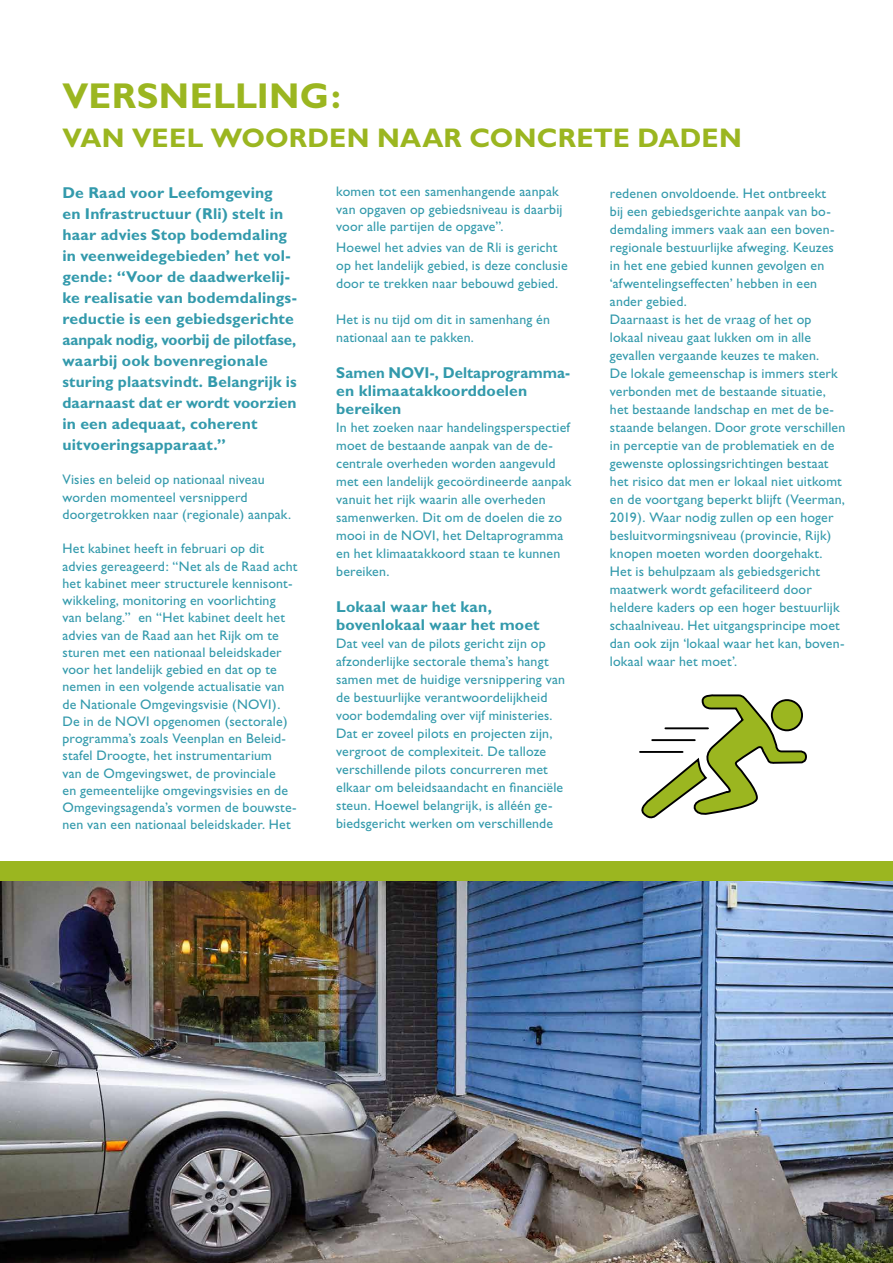
<style>
.page{position:relative;width:893px;height:1263px;background:#fff}
.page>*{position:absolute;margin:0;border:0;box-sizing:border-box;transform-origin:0 0}
.t1{font:700 36px "Gill Sans";letter-spacing:.01em;color:#9bb620}
.t2{font:700 27px "Gill Sans";letter-spacing:.005em;color:#9bb620}
.t3{font:700 15.75px/21px "Gill Sans";letter-spacing:.005em;color:#339aac}
.t4{font:700 15.75px/18px "Gill Sans";letter-spacing:.005em;color:#339aac;scale:.95 1}
.t5{font:13.8px/18px "Gill Sans";letter-spacing:.01em;color:#339aac}
</style>
<div class="page">
<img style="left:0;top:881px;width:893px;height:382px">
<svg style="left:639px;top:694px;width:168px;height:125px"></svg>
<hr style="left:652px;top:739px;width:43px;height:2px;background:#000">
<hr style="left:640px;top:751px;width:43px;height:2px;background:#000">
<div style="left:0;top:861px;width:893px;height:20px;background:#9bb620"></div>
<h1 class="t1" style="left:63px;top:75px;width:280px">VERSNELLING:</h1>
<h2 class="t2" style="left:63px;top:122px;width:681px">VAN VEEL WOORDEN NAAR CONCRETE DADEN</h2>
<p class="t3" style="left:63px;top:182px;width:236px">De Raad voor Leefomgeving<br>en Infrastructuur (Rli) stelt in haar advies Stop bodemdaling in veenweidegebieden’ het vol&shy;gende: “Voor de daadwerkelij&shy;ke realisatie van bodemdalings&shy;reductie is een gebiedsgerichte aanpak nodig, voorbij de pilotfase, waarbij ook bovenregionale sturing plaatsvindt. Belangrijk is daarnaast dat er wordt voorzien in een adequaat, coherent uitvoeringsapparaat.”</p>
<p class="t5" style="left:63px;top:471px;width:230px;line-height:17.2px">Visies en beleid op nationaal niveau worden momenteel versnipperd doorgetrokken naar (regionale) aanpak.</p>
<p class="t5" style="left:63px;top:540px;width:236px;line-height:17.2px">Het kabinet heeft in februari op dit advies gereageerd: “Net als de Raad acht het kabinet meer structurele kennisont&shy;wikkeling, monitoring en voorlichting van belang.” en “Het kabinet deelt het advies van de Raad aan het Rijk om te sturen met een nationaal beleidskader voor het landelijk gebied en dat op te nemen in een volgende actualisatie van de Nationale Omgevingsvisie (NOVI).<br>De in de NOVI opgenomen (sectorale) programma’s zoals Veenplan en Beleid&shy;stafel Droogte, het instrumentarium<br>van de Omgevingswet, de provinciale<br>en gemeentelijke omgevingsvisies en de Omgevingsagenda’s vormen de bouwste&shy;nen van een nationaal beleidskader. Het</p>
<p class="t5" style="left:336px;top:183px;width:228px;line-height:17.2px">komen tot een samenhangende aanpak van opgaven op gebiedsniveau is daarbij voor alle partijen de opgave”.</p>
<p class="t5" style="left:336px;top:238px;width:233px">Hoewel het advies van de Rli is gericht op het landelijk gebied, is deze conclusie door te trekken naar bebouwd gebied.</p>
<p class="t5" style="left:336px;top:310px;width:215px">Het is nu tijd om dit in samenhang én nationaal aan te pakken.</p>
<p class="t4" style="left:336px;top:364px;width:248px">Samen NOVI-, Deltaprogramma&shy;en klimaatakkoorddoelen bereiken</p>
<p class="t5" style="left:336px;top:418px;width:237px">In het zoeken naar handelingsperspectief moet de bestaande aanpak van de de&shy;centrale overheden worden aangevuld met een landelijk gecoördineerde aanpak vanuit het rijk waarin alle overheden samenwerken. Dit om de doelen die zo mooi in de NOVI, het Deltaprogramma en het klimaatakkoord staan te kunnen bereiken.</p>
<p class="t3" style="left:336px;top:598px;width:205px;line-height:18px">Lokaal waar het kan, bovenlokaal waar het moet</p>
<p class="t5" style="left:336px;top:634px;width:230px">Dat veel van de pilots gericht zijn op afzonderlijke sectorale thema’s hangt samen met de huidige versnippering van de bestuurlijke verantwoordelijkheid voor bodemdaling over vijf ministeries.<br>Dat er zoveel pilots en projecten zijn, vergroot de complexiteit. De talloze verschillende pilots concurreren met elkaar om beleidsaandacht en financiële steun. Hoewel belangrijk, is alléén ge&shy;biedsgericht werken om verschillende</p>
<p class="t5" style="left:610px;top:184px;width:237px">redenen onvoldoende. Het ontbreekt<br>bij een gebiedsgerichte aanpak van bo&shy;demdaling immers vaak aan een boven&shy;regionale bestuurlijke afweging. Keuzes in het ene gebied kunnen gevolgen en ‘afwentelingseffecten’ hebben in een ander gebied.<br>Daarnaast is het de vraag of het op lokaal niveau gaat lukken om in alle gevallen vergaande keuzes te maken.<br>De lokale gemeenschap is immers sterk verbonden met de bestaande situatie, het bestaande landschap en met de be&shy;staande belangen. Door grote verschillen in perceptie van de problematiek en de gewenste oplossingsrichtingen bestaat het risico dat men er lokaal niet uitkomt en de voortgang beperkt blijft (Veerman, 2019). Waar nodig zullen op een hoger besluitvormingsniveau (provincie, Rijk) knopen moeten worden doorgehakt.<br>Het is behulpzaam als gebiedsgericht maatwerk wordt gefaciliteerd door heldere kaders op een hoger bestuurlijk schaalniveau. Het uitgangsprincipe moet dan ook zijn ‘lokaal waar het kan, boven&shy;lokaal waar het moet’.</p>
</div>
